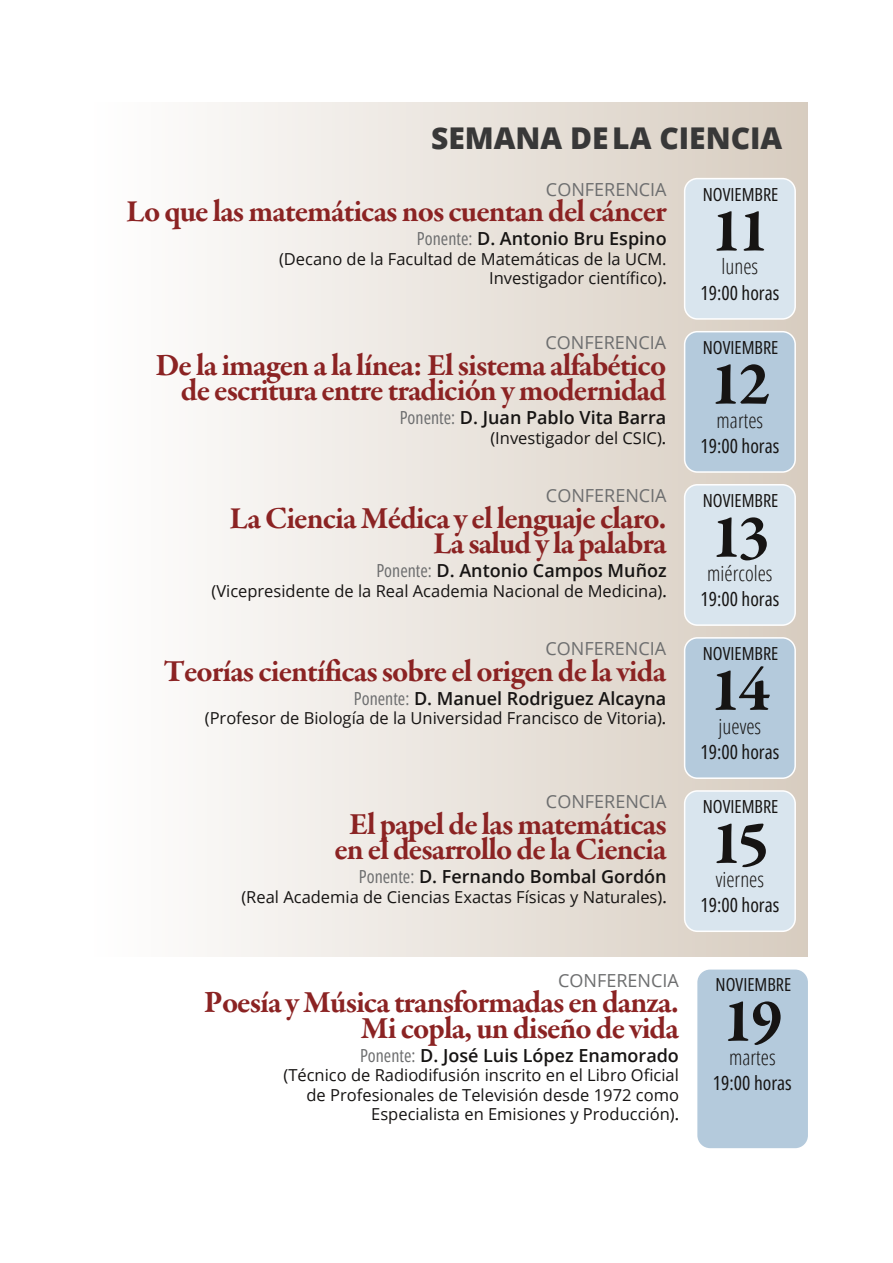
<style>
.page{position:relative;width:893px;height:1263px;background:#fff}
.page>*{position:absolute;margin:0;border:0;box-sizing:border-box;transform-origin:0 0}
.t1{font:700 63px "Garamond Premr Pro";letter-spacing:-.055em;color:#161413}
.t2{font:700 31.5px/25.5px "Garamond Premr Pro";letter-spacing:-.03em;color:#8b2323;text-align:right}
.t3{font:800 30px "Open Sans";color:#383838}
.t4{font:300 condensed 21px "Open Sans";color:#161413}
.t5{font:19.5px "Open Sans Condensed";color:#161413}
.t6{font:600 18px "Open Sans";color:#161413}
.t7{font:18px "Open Sans";color:#6d6e6f}
.t8{font:18px "Open Sans Condensed";color:#161413}
.t9{font:16.5px/19.5px "Open Sans";color:#161413;text-align:right}
.s1{font-family:"Open Sans Condensed";font-weight:400;color:#6d6e6f}
.s2{font-family:"Garamond Premr Pro";font-size:21px}
</style>
<div class="page">
<div style="left:85px;top:102px;width:723px;height:855px;background:linear-gradient(to right,#fff,#d7cdc0)"></div>
<div style="left:685px;top:485px;width:110px;height:140px;background:#d9e5ee;border-radius:13px"></div>
<div style="left:684px;top:484px;width:112px;height:142px;border:2px solid #fff;border-radius:13px"></div>
<div style="left:685px;top:638px;width:110px;height:140px;background:#b4cadc;border-radius:13px"></div>
<div style="left:684px;top:637px;width:112px;height:142px;border:2px solid #fff;border-radius:13px"></div>
<div style="left:685px;top:791px;width:110px;height:140px;background:#d9e5ee;border-radius:13px"></div>
<div style="left:684px;top:790px;width:112px;height:142px;border:2px solid #fff;border-radius:13px"></div>
<div style="left:697px;top:969px;width:111px;height:179px;background:#b4cadc;border-radius:13px"></div>
<div style="left:685px;top:179px;width:110px;height:140px;background:#d9e5ee;border-radius:13px"></div>
<div style="left:684px;top:178px;width:112px;height:142px;border:2px solid #fff;border-radius:13px"></div>
<div style="left:685px;top:332px;width:110px;height:140px;background:#b4cadc;border-radius:13px"></div>
<div style="left:684px;top:331px;width:112px;height:142px;border:2px solid #fff;border-radius:13px"></div>
<h3 class="t3" style="left:431px;top:117px;width:353px">SEMANA DELA CIENCIA</h3>
<p class="t7" style="left:546px;top:177px;width:122px">CONFERENCIA</p>
<h2 class="t2" style="left:126px;top:202px;width:542px">Lo que las matemáticas nos cuentan del cáncer</h2>
<p class="t6" style="left:417px;top:226px;width:251px"><span class="s1">Ponente:</span> D. Antonio Bru Espino</p>
<p class="t9" style="left:279px;top:249px;width:389px">(Decano de la Facultad de Matemáticas de la UCM.<br>Investigador científico)<span class="s2">.</span></p>
<p class="t7" style="left:545px;top:330px;width:122px">CONFERENCIA</p>
<h2 class="t2" style="left:155px;top:355px;width:512px">De la imagen a la línea: El sistema alfabético de escritura entre tradición y modernidad</h2>
<p class="t6" style="left:400px;top:405px;width:268px"><span class="s1">Ponente:</span> D. Juan Pablo Vita Barra</p>
<p class="t9" style="left:490px;top:427px;width:177px">(Investigador del CSIC)<span class="s2">.</span></p>
<p class="t7" style="left:546px;top:483px;width:122px">CONFERENCIA</p>
<h2 class="t2" style="left:230px;top:508px;width:439px">La Ciencia Médica y el lenguaje claro.<br>La salud y la palabra</h2>
<p class="t6" style="left:376px;top:558px;width:292px"><span class="s1">Ponente:</span> D. Antonio Campos Muñoz</p>
<p class="t9" style="left:211px;top:580px;width:457px">(Vicepresidente de la Real Academia Nacional de Medicina)<span class="s2">.</span></p>
<p class="t7" style="left:545px;top:636px;width:122px">CONFERENCIA</p>
<h2 class="t2" style="left:164px;top:661px;width:504px">Teorías científicas sobre el origen de la vida</h2>
<p class="t6" style="left:354px;top:685px;width:314px"><span class="s1">Ponente:</span> D. Manuel Rodriguez Alcayna</p>
<p class="t9" style="left:205px;top:708px;width:463px">(Profesor de Biología de la Universidad Francisco de Vitoria)<span class="s2">.</span></p>
<p class="t7" style="left:546px;top:789px;width:122px">CONFERENCIA</p>
<h2 class="t2" style="left:334px;top:814px;width:334px;text-align:center">El papel de las matemáticas en el desarrollo de la Ciencia</h2>
<p class="t6" style="left:359px;top:864px;width:309px"><span class="s1">Ponente:</span> D. Fernando Bombal Gordón</p>
<p class="t9" style="left:241px;top:887px;width:427px">(Real Academia de Ciencias Exactas Físicas y Naturales)<span class="s2">.</span></p>
<p class="t8" style="left:703px;top:182px;width:77px">NOVIEMBRE</p>
<h1 class="t1" style="left:710px;top:205px;width:60px">11</h1>
<p class="t4" style="left:722px;top:252px;width:38px">lunes</p>
<p class="t5" style="left:700px;top:279px;width:80px">19:00 horas</p>
<p class="t8" style="left:703px;top:335px;width:77px">NOVIEMBRE</p>
<h1 class="t1" style="left:709px;top:358px;width:62px">12</h1>
<p class="t4" style="left:717px;top:405px;width:48px">martes</p>
<p class="t5" style="left:700px;top:432px;width:80px">19:00 horas</p>
<p class="t8" style="left:703px;top:488px;width:77px">NOVIEMBRE</p>
<h1 class="t1" style="left:710px;top:511px;width:60px">13</h1>
<p class="t4" style="left:707px;top:558px;width:67px">miércoles</p>
<p class="t5" style="left:700px;top:585px;width:80px">19:00 horas</p>
<p class="t8" style="left:703px;top:641px;width:77px">NOVIEMBRE</p>
<h1 class="t1" style="left:709px;top:664px;width:62px">14</h1>
<p class="t4" style="left:719px;top:711px;width:44px">jueves</p>
<p class="t5" style="left:700px;top:738px;width:80px">19:00 horas</p>
<p class="t8" style="left:703px;top:794px;width:77px">NOVIEMBRE</p>
<h1 class="t1" style="left:710px;top:817px;width:60px">15</h1>
<p class="t4" style="left:716px;top:864px;width:50px">viernes</p>
<p class="t5" style="left:700px;top:891px;width:80px">19:00 horas</p>
<p class="t7" style="left:558px;top:968px;width:122px">CONFERENCIA</p>
<h2 class="t2" style="left:204px;top:992px;width:476px">Poesía y Música transformadas en danza.<br>Mi copla, un diseño de vida</h2>
<p class="t6" style="left:360px;top:1043px;width:320px"><span class="s1">Ponente:</span> D. José Luis López Enamorado</p>
<p class="t9" style="left:283px;top:1065px;width:397px">(Técnico de Radiodifusión inscrito en el Libro Oficial de Profesionales de Televisión desde 1972 como<br>Especialista en Emisiones y Producción)<span class="s2">.</span></p>
<p class="t8" style="left:716px;top:972px;width:77px">NOVIEMBRE</p>
<h1 class="t1" style="left:722px;top:995px;width:62px">19</h1>
<p class="t4" style="left:729px;top:1042px;width:48px">martes</p>
<p class="t5" style="left:713px;top:1069px;width:80px">19:00 horas</p>
</div>
